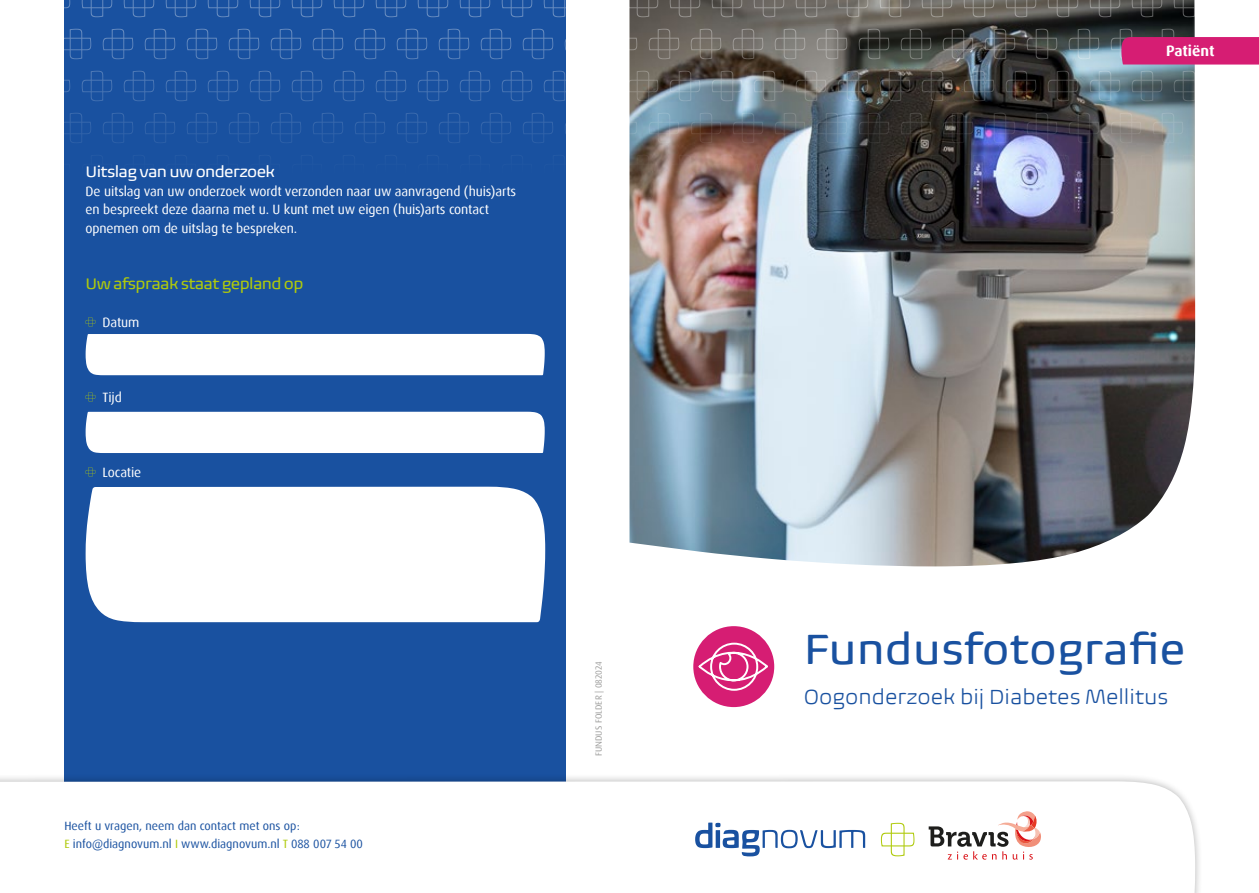
<style>
.page{position:relative;width:1259px;height:893px;background:#fff}
.page>*{position:absolute;margin:0;border:0;box-sizing:border-box;transform-origin:0 0}
.t1{font:43.35px "Biome W04";color:#1951a0}
.t2{font:300 21px "Biome W04";color:#1951a0}
.t3{font:15.75px "Biome W04";letter-spacing:-.04em;color:#afca0b}
.t4{font:15.75px "Biome W04";letter-spacing:-.04em;color:#fff}
.t5{font:700 15px "Dax Pro";letter-spacing:-.005em;color:#fff}
.t6{font:13.5px/18.8px "Dax Pro";letter-spacing:-.01em;color:#fff}
.t7{font:12px/18px "Dax Pro";color:#1951a0}
.t8{font:9px "Dax Pro";letter-spacing:.01em;color:#9d9d9c}
.s1{color:#afca0b}
</style>
<div class="page">
<img style="left:629px;top:342px;width:566px;height:224px">
<div style="left:693px;top:626px;width:81px;height:81px;background:#d61d73;border-radius:50%"></div>
<svg style="left:696px;top:636px;width:75px;height:61px"></svg>
<div style="left:64px;top:0;width:501px;height:841px;background:#1951a0"></div>
<div style="left:86px;top:487px;width:459px;height:135px;background:#fff"></div>
<div style="left:86px;top:412px;width:459px;height:41px;background:#fff"></div>
<div style="left:86px;top:342px;width:459px;height:33px;background:#fff"></div>
<img style="left:64px;top:0;width:1132px;height:342px">
<div style="left:0;top:773px;width:1203px;height:120px;background:#000;opacity:.3"></div>
<svg style="left:0;top:781px;width:1195px;height:112px"></svg>
<svg style="left:86px;top:317px;width:9px;height:10px"></svg>
<svg style="left:86px;top:392px;width:9px;height:10px"></svg>
<svg style="left:86px;top:467px;width:9px;height:10px"></svg>
<svg style="left:881px;top:823px;width:33px;height:33px"></svg>
<svg style="left:928px;top:811px;width:113px;height:49px"></svg>
<svg style="left:695px;top:823px;width:170px;height:33px"></svg>
<div style="left:1121px;top:37px;width:138px;height:28px;background:#d61d73"></div>
<p class="t4" style="left:86px;top:162px;width:191px">Uitslag van uw onderzoek</p>
<p class="t6" style="left:86px;top:182px;width:432px">De uitslag van uw onderzoek wordt verzonden naar uw aanvragend (huis)arts en bespreekt deze daarna met u. U kunt met uw eigen (huis)arts contact opnemen om de uitslag te bespreken.</p>
<p class="t3" style="left:86px;top:274px;width:219px">Uw afspraak staat gepland op</p>
<p class="t6" style="left:103px;top:313px;width:38px">Datum</p>
<p class="t6" style="left:103px;top:388px;width:21px">Tijd</p>
<p class="t6" style="left:103px;top:463px;width:40px">Locatie</p>
<p class="t7" style="left:64px;top:816px;width:300px">Heeft u vragen, neem dan contact met ons op:<br><span class="s1">E</span> info@diagnovum.nl <span class="s1">I</span> www.diagnovum.nl <span class="s1">T</span> 088 007 54 00</p>
<p class="t8" style="left:593px;top:756px;width:96px;rotate:-90deg">FUNDUS FOLDER | 082024</p>
<p class="t5" style="left:1166px;top:41px;width:50px">Patiënt</p>
<h1 class="t1" style="left:804px;top:622px;width:383px">Fundusfotografie</h1>
<h2 class="t2" style="left:804px;top:684px;width:366px">Oogonderzoek bij Diabetes Mellitus</h2>
</div>
